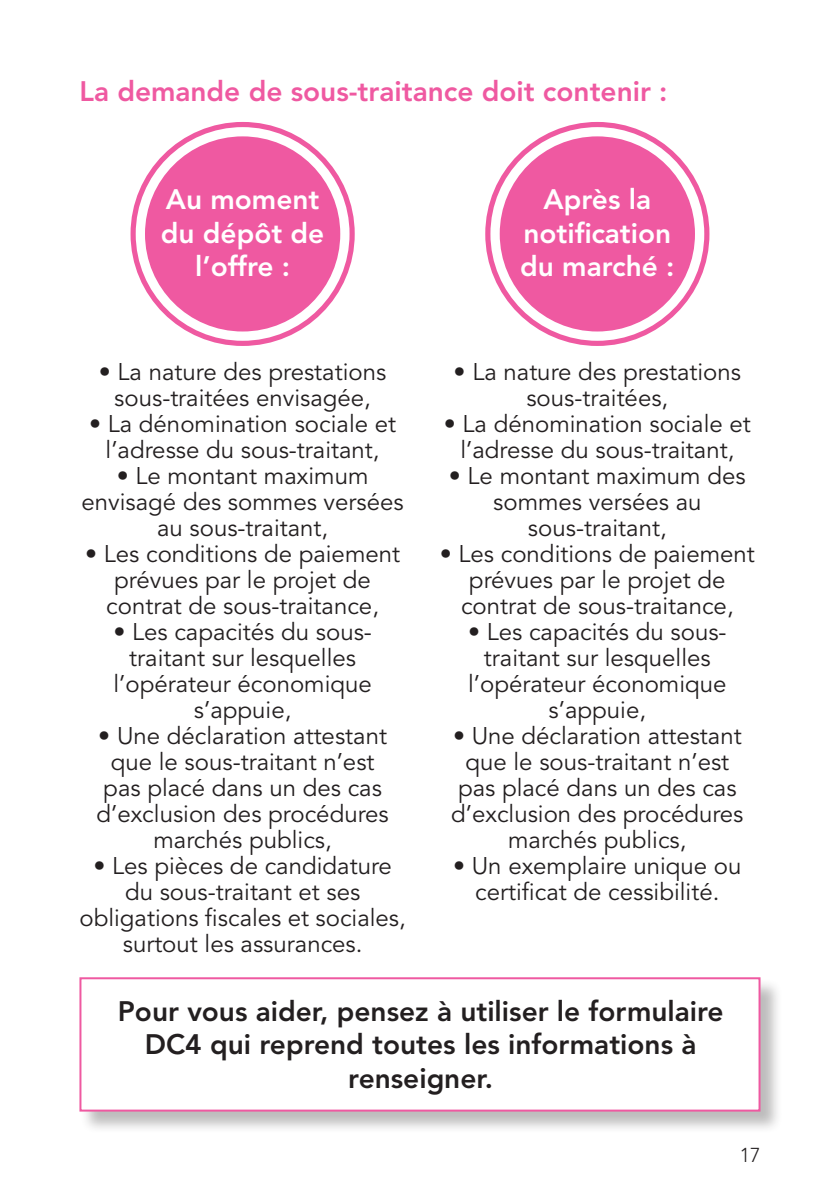
<style>
.page{position:relative;width:840px;height:1191px;background:#fff}
.page>*{position:absolute;margin:0;border:0;box-sizing:border-box;transform-origin:0 0}
.t1{font:800 28px/33.6px "Avenir LT Std";color:#231f20;text-align:center}
.t2{font:800 28px/33.6px "Avenir LT Std";color:#fff;text-align:center}
.t3{font:800 28px "Avenir LT Std";color:#ef59a1}
.t4{font:24px/26px "Avenir LT Std";color:#231f20;text-align:center}
.t5{font:300 20px "Avenir LT Std";color:#231f20}
</style>
<div class="page">
<div style="left:80px;top:977px;width:702px;height:156px;background:#231f20;opacity:.3"></div>
<div style="left:79px;top:977px;width:681px;height:134px;background:#fff;border:2px solid #ef59a1"></div>
<div style="left:145px;top:136px;width:195px;height:195px;background:#ef59a1;border-radius:50%"></div>
<div style="left:130px;top:122px;width:224px;height:224px;border:5px solid #ef59a1;border-radius:50%"></div>
<div style="left:499px;top:136px;width:195px;height:195px;background:#ef59a1;border-radius:50%"></div>
<div style="left:485px;top:122px;width:224px;height:224px;border:5px solid #ef59a1;border-radius:50%"></div>
<p class="t3" style="left:79px;top:74px;width:589px">La demande de sous-traitance doit contenir :</p>
<p class="t2" style="left:161px;top:183px;width:165px">Au moment du dépôt de l’offre :</p>
<p class="t4" style="left:99px;top:359px;width:289px">• La nature des prestations sous-traitées envisagée,</p>
<p class="t4" style="left:89px;top:411px;width:308px">• La dénomination sociale et l’adresse du sous-traitant,</p>
<p class="t4" style="left:81px;top:463px;width:323px">• Le montant maximum envisagé des sommes versées au sous-traitant,</p>
<p class="t4" style="left:85px;top:541px;width:316px">• Les conditions de paiement prévues par le projet de contrat de sous-traitance,</p>
<p class="t4" style="left:113px;top:619px;width:260px">• Les capacités du sous&shy;traitant sur lesquelles l’opérateur économique s’appuie,</p>
<p class="t4" style="left:96px;top:723px;width:294px">• Une déclaration attestant que le sous-traitant n’est pas placé dans un des cas d’exclusion des procédures marchés publics,</p>
<p class="t4" style="left:79px;top:853px;width:328px">• Les pièces de candidature du sous-traitant et ses obligations fiscales et sociales, surtout les assurances.</p>
<p class="t2" style="left:520px;top:183px;width:155px">Après la notification du marché :</p>
<p class="t4" style="left:453px;top:359px;width:289px">• La nature des prestations sous-traitées,</p>
<p class="t4" style="left:443px;top:411px;width:308px">• La dénomination sociale et l’adresse du sous-traitant,</p>
<p class="t4" style="left:448px;top:463px;width:298px">• Le montant maximum des sommes versées au sous-traitant,</p>
<p class="t4" style="left:439px;top:541px;width:316px">• Les conditions de paiement prévues par le projet de contrat de sous-traitance,</p>
<p class="t4" style="left:468px;top:619px;width:260px">• Les capacités du sous&shy;traitant sur lesquelles l’opérateur économique s’appuie,</p>
<p class="t4" style="left:451px;top:723px;width:294px">• Une déclaration attestant que le sous-traitant n’est pas placé dans un des cas d’exclusion des procédures marchés publics,</p>
<p class="t4" style="left:453px;top:853px;width:290px">• Un exemplaire unique ou certificat de cessibilité.</p>
<p class="t1" style="left:118px;top:994px;width:607px">Pour vous aider, pensez à utiliser le formulaire<br>DC4 qui reprend toutes les informations à renseigner.</p>
<p class="t5" style="left:739px;top:1143px;width:22px">17</p>
</div>
